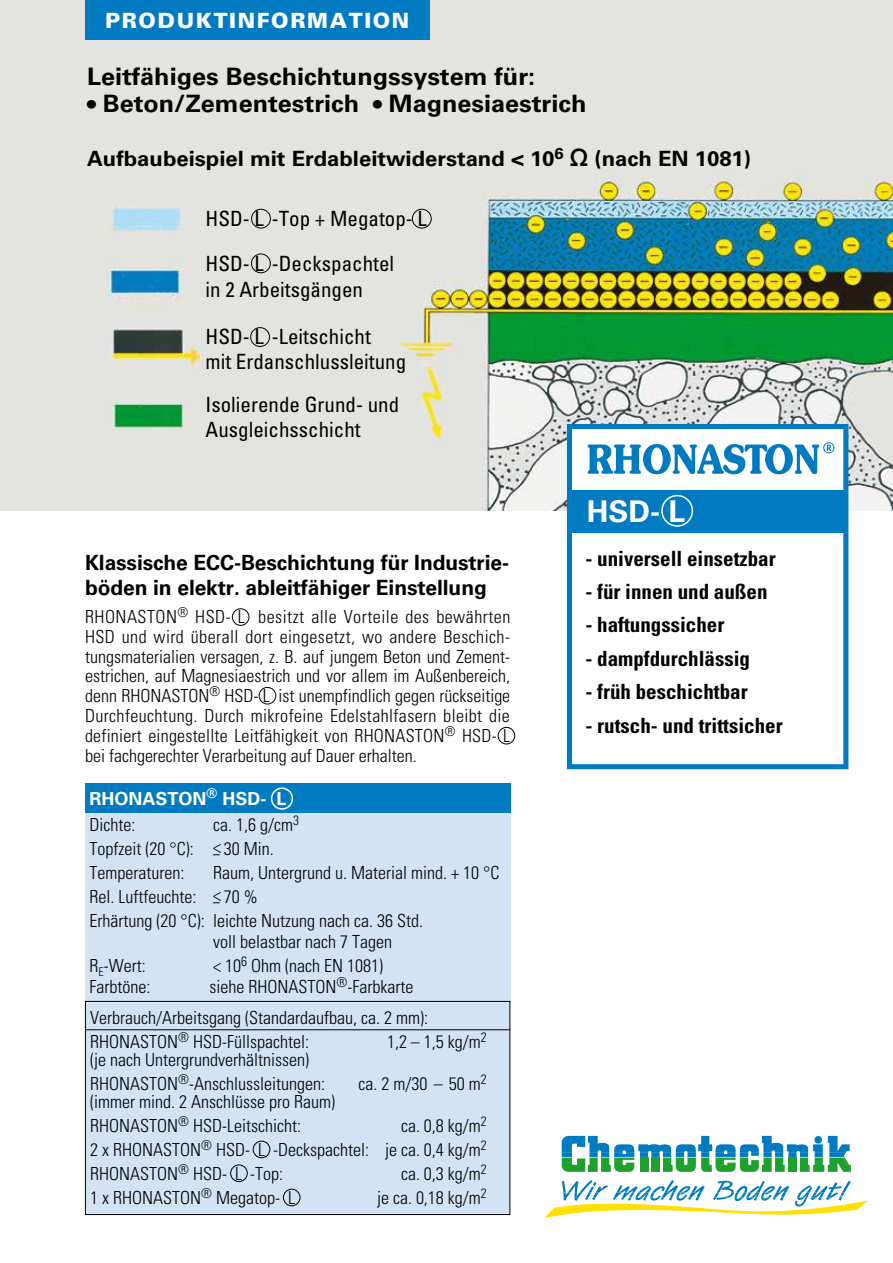
<style>
.page{position:relative;width:893px;height:1263px;background:#fff}
.page>*{position:absolute;margin:0;border:0;box-sizing:border-box;transform-origin:0 0}
.t1{font:700 30px "Univers LT";color:#fff}
.t2{font:700 24px "Univers LT";color:#000;scale:1.05 1}
.t3{font:condensed 21px/25.2px "Univers LT";color:#000}
.t4{font:700 condensed 21px "Univers LT";color:#000}
.t5{font:700 21px/25.2px "Univers LT";letter-spacing:-.005em;color:#000}
.t6{font:700 21px "Univers LT";letter-spacing:-.005em;color:#000;scale:1.05 1}
.t7{font:900 21px "Univers LT";letter-spacing:.075em;color:#fff}
.t8{font:300 condensed 18px/24px "Univers LT";color:#000}
.t9{font:700 18px "Univers LT";color:#fff}
</style>
<div class="page">
<div style="left:85px;top:812px;width:425px;height:191px;background:#d4e3f3"></div>
<img style="left:0;top:0;width:893px;height:511px">
<div style="left:251px;top:209px;width:20px;height:19px;border:1px solid #000;border-radius:50%"></div>
<div style="left:412px;top:209px;width:19px;height:19px;border:1px solid #000;border-radius:50%"></div>
<div style="left:251px;top:254px;width:19px;height:19px;border:1px solid #000;border-radius:50%"></div>
<div style="left:250px;top:327px;width:20px;height:20px;border:1px solid #000;border-radius:50%"></div>
<div style="left:569px;top:426px;width:277px;height:341px;background:#fff"></div>
<div style="left:567px;top:424px;width:281px;height:345px;border:5px solid #007bc2"></div>
<div style="left:569px;top:490px;width:277px;height:43px;background:#007bc2"></div>
<svg style="left:588px;top:442px;width:246px;height:32px"></svg>
<div style="left:85px;top:783px;width:425px;height:30px;background:#007bc2"></div>
<div style="left:85px;top:1001px;width:425px;height:213px;background:#d4e3f3"></div>
<div style="left:85px;top:1001px;width:425px;height:214px;border:1px solid #000"></div>
<hr style="left:85px;top:1029px;width:425px;height:1px;background:#000">
<div style="left:271px;top:787px;width:22px;height:23px;border:2px solid #fff;border-radius:50%"></div>
<div style="left:85px;top:0;width:344px;height:39px;background:#007bc2"></div>
<svg style="left:562px;top:1136px;width:289px;height:36px"></svg>
<svg style="left:544px;top:1180px;width:323px;height:38px"></svg>
<div style="left:661px;top:495px;width:32px;height:32px;border:2px solid #fff;border-radius:50%"></div>
<div style="left:253px;top:1141px;width:17px;height:17px;border:1px solid #000;border-radius:50%"></div>
<div style="left:230px;top:1165px;width:17px;height:17px;border:1px solid #000;border-radius:50%"></div>
<div style="left:283px;top:1189px;width:17px;height:17px;border:1px solid #000;border-radius:50%"></div>
<div style="left:232px;top:608px;width:17px;height:17px;border:1px solid #000;border-radius:50%"></div>
<div style="left:259px;top:687px;width:17px;height:17px;border:1px solid #000;border-radius:50%"></div>
<div style="left:498px;top:727px;width:17px;height:17px;border:1px solid #000;border-radius:50%"></div>
<svg style="left:571px;top:148px;width:16px;height:18px"></svg>
<p class="t7" style="left:105px;top:8px;width:306px">PRODUKTINFORMATION</p>
<h2 class="t2" style="left:87px;top:63px;width:428px">Leitfähiges Beschichtungssystem für:</h2>
<h2 class="t2" style="left:87px;top:90px;width:477px">• Beton/Zementestrich • Magnesiaestrich</h2>
<p class="t6" style="left:87px;top:147px;width:455px">Aufbaubeispiel mit Erdableitwiderstand &lt; 10<sup>6</sup></p>
<p class="t6" style="left:594px;top:147px;width:151px">(nach EN 1081)</p>
<p class="t3" style="left:206px;top:206px;width:223px">HSD- L -Top + Megatop- L</p>
<p class="t3" style="left:206px;top:251px;width:190px">HSD- L -Deckspachtel in 2 Arbeitsgängen</p>
<p class="t3" style="left:206px;top:324px;width:202px">HSD- L -Leitschicht<br>mit Erdanschlussleitung</p>
<p class="t3" style="left:206px;top:391px;width:195px">Isolierende Grund- und<br>Ausgleichsschicht</p>
<p class="t5" style="left:85px;top:550px;width:424px">Klassische ECC-Beschichtung für Industrie&shy;böden in elektr. ableitfähiger Einstellung</p>
<p class="t8" style="left:85px;top:607px;width:427px;line-height:19.8px;text-align:justify">RHONASTON<sup>®</sup> HSD- L besitzt alle Vorteile des bewährten HSD und wird überall dort eingesetzt, wo andere Beschich&shy;tungsmaterialien versagen, z. B. auf jungem Beton und Zement&shy;estrichen, auf Magnesiaestrich und vor allem im Außenbereich, denn RHONASTON<sup>®</sup> HSD- L ist unempfindlich gegen rückseitige Durchfeuchtung. Durch mikrofeine Edelstahlfasern bleibt die definiert eingestellte Leitfähigkeit von RHONASTON<sup>®</sup> HSD- L bei fachgerechter Verarbeitung auf Dauer erhalten.</p>
<p class="t9" style="left:90px;top:788px;width:198px">RHONASTON<sup>®</sup> HSD- L</p>
<p class="t8" style="left:90px;top:812px;width:211px;text-indent:124px">ca. 1,6 g/cm<sup>3<br></sup>Topfzeit (20 °C): _&lt; 30 Min.<br>Temperaturen:</p>
<p class="t8" style="left:90px;top:812px;width:47px">Dichte:</p>
<p class="t8" style="left:90px;top:860px;width:411px;text-indent:124px">Raum, Untergrund u. Material mind. + 10 °C<br>Rel. Luftfeuchte: _&lt; 70 %<br>Erhärtung (20 °C): leichte Nutzung nach ca. 36 Std.</p>
<p class="t8" style="left:213px;top:929px;width:180px">voll belastbar nach 7 Tagen</p>
<p class="t8" style="left:90px;top:953px;width:58px">R<sub>E</sub>-Wert:</p>
<p class="t8" style="left:213px;top:953px;width:171px">&lt; 10<sup>6</sup> Ohm (nach EN 1081)</p>
<p class="t8" style="left:90px;top:974px;width:62px">Farbtöne:</p>
<p class="t8" style="left:210px;top:974px;width:205px">siehe RHONASTON<sup>®</sup>-Farbkarte</p>
<p class="t8" style="left:90px;top:1005px;width:339px">Verbrauch/Arbeitsgang (Standardaufbau, ca. 2 mm):<br>RHONASTON<sup>®</sup> HSD-Füllspachtel:</p>
<p class="t8" style="left:387px;top:1029px;width:101px">1,2 – 1,5 kg/m<sup>2</sup></p>
<p class="t8" style="left:90px;top:1047px;width:236px">(je nach Untergrundverhältnissen)<br>RHONASTON<sup>®</sup>-Anschlussleitungen:</p>
<p class="t8" style="left:358px;top:1071px;width:130px">ca. 2 m/30 – 50 m<sup>2</sup></p>
<p class="t8" style="left:90px;top:1089px;width:246px">(immer mind. 2 Anschlüsse pro Raum)<br>RHONASTON<sup>®</sup> HSD-Leitschicht:</p>
<p class="t8" style="left:90px;top:1113px;width:398px;text-align:justify;text-indent:311px">ca. 0,8 kg/m<sup>2<br></sup>2 x RHONASTON<sup>®</sup> HSD- L -Deckspachtel: je ca. 0,4 kg/m<sup>2<br></sup>RHONASTON<sup>®</sup> HSD- L -Top:</p>
<p class="t8" style="left:401px;top:1161px;width:87px">ca. 0,3 kg/m<sup>2</sup></p>
<p class="t8" style="left:90px;top:1185px;width:206px">1 x RHONASTON<sup>®</sup> Megatop- L</p>
<p class="t8" style="left:377px;top:1185px;width:111px">je ca. 0,18 kg/m<sup>2</sup></p>
<h1 class="t1" style="left:587px;top:494px;width:100px">HSD- L</h1>
<p class="t4" style="left:586px;top:545px;width:192px">- universell einsetzbar</p>
<p class="t4" style="left:586px;top:579px;width:183px">- für innen und außen</p>
<p class="t4" style="left:586px;top:612px;width:140px">- haftungssicher</p>
<p class="t4" style="left:586px;top:645px;width:166px">- dampfdurchlässig</p>
<p class="t4" style="left:586px;top:679px;width:164px">- früh beschichtbar</p>
<p class="t4" style="left:586px;top:712px;width:199px">- rutsch- und trittsicher</p>
</div>
